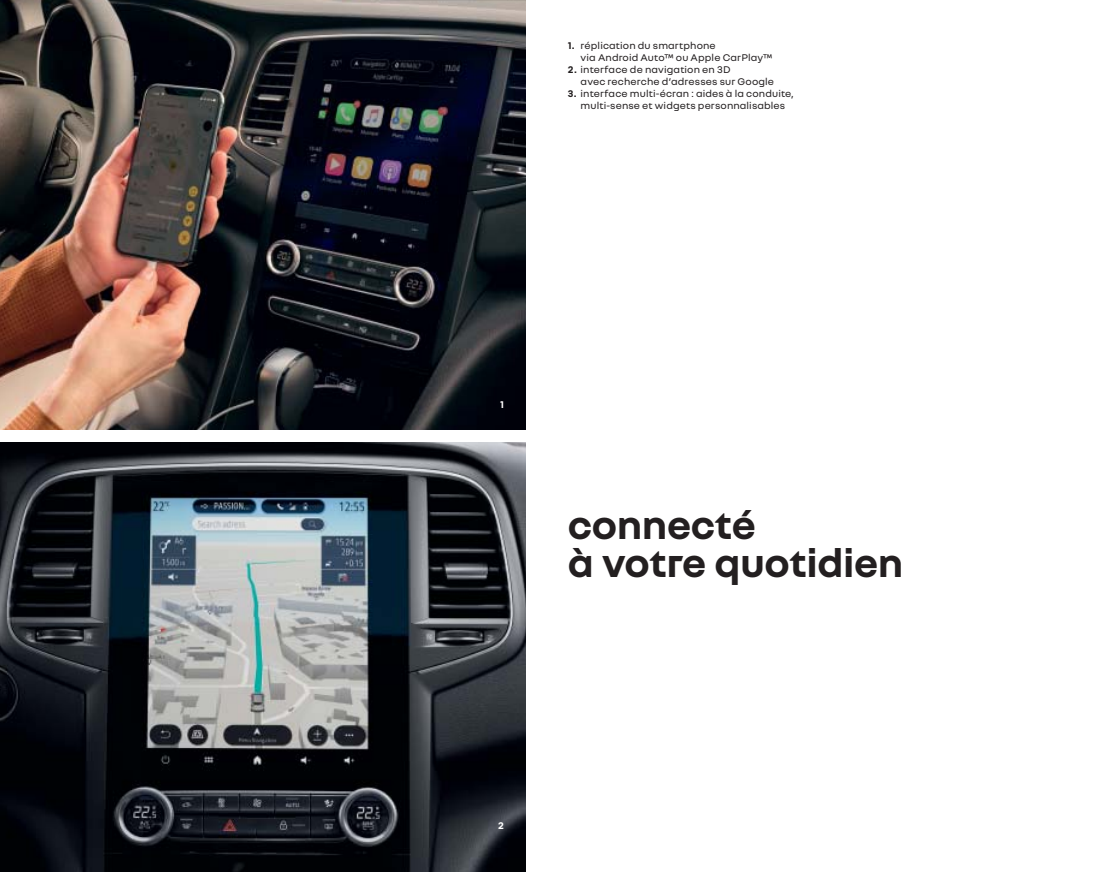
<style>
.page{position:relative;width:1106px;height:872px;background:#fff}
.page>*{position:absolute;margin:0;border:0;box-sizing:border-box;transform-origin:0 0}
.t1{font:700 42px/38.4px "Nouvel R";letter-spacing:-.01em;color:#231f20}
.t2{font:10.5px/12px "Nouvel R";letter-spacing:.01em;color:#231f20}
.t3{font:700 10.5px "Nouvel R";color:#fff}
.s1{font-weight:700}
</style>
<div class="page">
<img style="left:0;top:0;width:525px;height:429px">
<img style="left:0;top:442px;width:525px;height:430px">
<p class="t2" style="left:580px;top:41px;width:193px;text-indent:-13px"><span class="s1">1.</span> réplication du smartphone<br>via Android Auto™ ou Apple CarPlay™</p>
<p class="t2" style="left:580px;top:65px;width:195px;text-indent:-13px"><span class="s1">2.</span> interface de navigation en 3D<br>avec recherche d’adresses sur Google</p>
<p class="t2" style="left:568px;top:89px;width:227px;text-align:center"><span class="s1">3.</span> interface multi-écran : aides à la conduite, multi-sense et widgets personnalisables</p>
<p class="t3" style="left:500px;top:401px;width:5px">1</p>
<h1 class="t1" style="left:568px;top:508px;width:337px">connecté<br>à votre quotidien</h1>
<p class="t3" style="left:498px;top:822px;width:7px">2</p>
</div>
